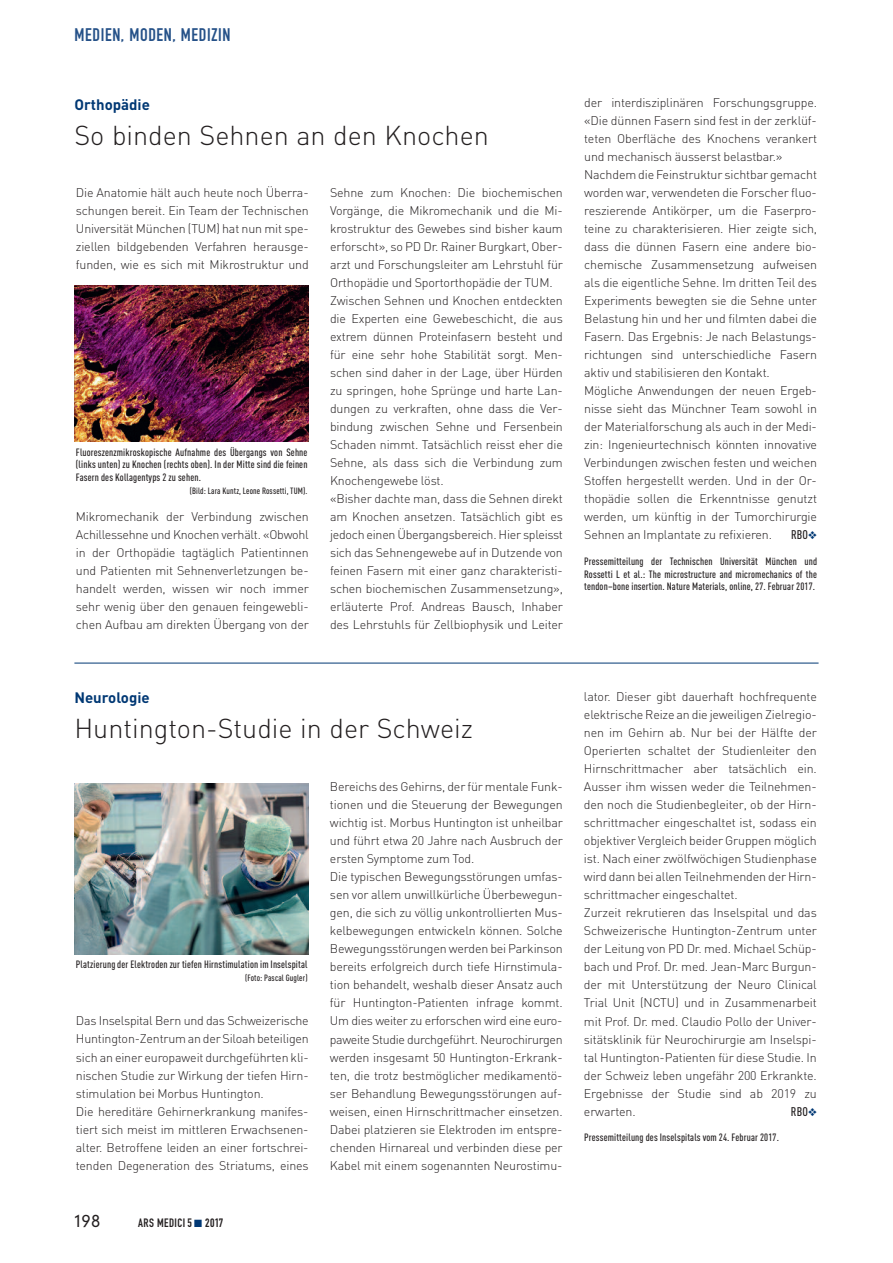
<style>
.page{position:relative;width:893px;height:1263px;background:#fff}
.page>*{position:absolute;margin:0;border:0;box-sizing:border-box;transform-origin:0 0}
.t1{font:300 27px "DIN";color:#231f20}
.t2{font:18px "DIN Engschrift";letter-spacing:.035em;color:#255188}
.t3{font:300 16.5px "DIN Neuzeit Grotesk";color:#231f20}
.t4{font:700 15px "DIN";color:#013874}
.t5{font:300 12.45px/18px "DIN";letter-spacing:-.01em;color:#231f20}
.t6{font:500 12.45px "DIN Cond";letter-spacing:.01em;color:#231f20}
.t7{font:12px "DIN Engschrift";letter-spacing:.035em;color:#231f20}
.t8{font:500 10.5px/12.8px "DIN Cond";letter-spacing:.015em;color:#231f20;text-align:justify}
.t9{font:500 9px "DIN Cond";letter-spacing:.015em;color:#231f20}
.s1{color:#013874}
</style>
<div class="page">
<hr style="left:74px;top:663px;width:745px;height:1px;background:#013874">
<img style="left:74px;top:286px;width:235px;height:156px">
<img style="left:74px;top:784px;width:235px;height:170px">
<h2 class="t2" style="left:74px;top:28px;width:158px">MEDIEN, MODEN, MEDIZIN</h2>
<p class="t4" style="left:74px;top:96px;width:77px">Orthopädie</p>
<h1 class="t1" style="left:74px;top:120px;width:416px">So binden Sehnen an den Knochen</h1>
<p class="t5" style="left:76px;top:184px;width:234px;text-align:justify">Die Anatomie hält auch heute noch Überra&shy;schungen bereit. Ein Team der Technischen Universität München (TUM) hat nun mit spe&shy;ziellen bildgebenden Verfahren herausge&shy;funden, wie es sich mit Mikrostruktur und</p>
<p class="t8" style="left:76px;top:446px;width:233px">Fluoreszenzmikroskopische Aufnahme des Übergangs von Sehne (links unten) zu Knochen (rechts oben). In der Mitte sind die feinen Fasern des Kollagentyps 2 zu sehen.</p>
<p class="t9" style="left:190px;top:487px;width:119px">(Bild: Lara Kuntz, Leone Rossetti, TUM).</p>
<p class="t5" style="left:76px;top:508px;width:234px;text-align:justify">Mikromechanik der Verbindung zwischen Achillessehne und Knochen verhält. «Obwohl in der Orthopädie tagtäglich Patientinnen und Patienten mit Sehnenverletzungen be&shy;handelt werden, wissen wir noch immer sehr wenig über den genauen feingewebli&shy;chen Aufbau am direkten Übergang von der</p>
<p class="t5" style="left:330px;top:184px;width:234px">Sehne zum Knochen: Die biochemischen Vorgänge, die Mikromechanik und die Mi&shy;krostruktur des Gewebes sind bisher kaum erforscht», so PD Dr. Rainer Burgkart, Ober&shy;arzt und Forschungsleiter am Lehrstuhl für Orthopädie und Sportorthopädie der TUM.<br>Zwischen Sehnen und Knochen entdeckten die Experten eine Gewebeschicht, die aus extrem dünnen Proteinfasern besteht und für eine sehr hohe Stabilität sorgt. Men&shy;schen sind daher in der Lage, über Hürden zu springen, hohe Sprünge und harte Lan&shy;dungen zu verkraften, ohne dass die Ver&shy;bindung zwischen Sehne und Fersenbein Schaden nimmt. Tatsächlich reisst eher die Sehne, als dass sich die Verbindung zum Knochengewebe löst.<br>«Bisher dachte man, dass die Sehnen direkt am Knochen ansetzen. Tatsächlich gibt es jedoch einen Übergangsbereich. Hier spleisst sich das Sehnengewebe auf in Dutzende von feinen Fasern mit einer ganz charakteristi&shy;schen biochemischen Zusammensetzung», erläuterte Prof. Andreas Bausch, Inhaber des Lehrstuhls für Zellbiophysik und Leiter</p>
<p class="t5" style="left:584px;top:94px;width:234px">der interdisziplinären Forschungsgruppe. «Die dünnen Fasern sind fest in der zerklüf&shy;teten Oberfläche des Knochens verankert und mechanisch äusserst belastbar.» Nachdem die Feinstruktur sichtbar gemacht worden war, verwendeten die Forscher fluo&shy;reszierende Antikörper, um die Faserpro&shy;teine zu charakterisieren. Hier zeigte sich, dass die dünnen Fasern eine andere bio&shy;chemische Zusammensetzung aufweisen als die eigentliche Sehne. Im dritten Teil des Experiments bewegten sie die Sehne unter Belastung hin und her und filmten dabei die Fasern. Das Ergebnis: Je nach Belastungs&shy;richtungen sind unterschiedliche Fasern aktiv und stabilisieren den Kontakt.<br>Mögliche Anwendungen der neuen Ergeb&shy;nisse sieht das Münchner Team sowohl in der Materialforschung als auch in der Medi&shy;zin: Ingenieurtechnisch könnten innovative Verbindungen zwischen festen und weichen Stoffen hergestellt werden. Und in der Or&shy;thopädie sollen die Erkenntnisse genutzt werden, um künftig in der Tumorchirurgie Sehnen an Implantate zu refixieren.</p>
<p class="t6" style="left:791px;top:530px;width:28px">RBO<span class="s1">❖</span></p>
<p class="t8" style="left:584px;top:556px;width:234px">Pressemitteilung der Technischen Universität München und Rossetti L et al.: The microstructure and micromechanics of the tendon–bone insertion. Nature Materials, online, 27. Februar 2017.</p>
<p class="t4" style="left:74px;top:689px;width:77px">Neurologie</p>
<h1 class="t1" style="left:74px;top:713px;width:400px">Huntington-Studie in der Schweiz</h1>
<p class="t8" style="left:76px;top:959px;width:233px">Platzierung der Elektroden zur tiefen Hirnstimulation im Inselspital</p>
<p class="t9" style="left:245px;top:974px;width:64px">(Foto: Pascal Gugler)</p>
<p class="t5" style="left:76px;top:1012px;width:234px">Das Inselspital Bern und das Schweizerische Huntington-Zentrum an der Siloah beteiligen sich an einer europaweit durchgeführten kli&shy;nischen Studie zur Wirkung der tiefen Hirn&shy;stimulation bei Morbus Huntington.<br>Die hereditäre Gehirnerkrankung manifes&shy;tiert sich meist im mittleren Erwachsenen&shy;alter. Betroffene leiden an einer fortschrei&shy;tenden Degeneration des Striatums, eines</p>
<h3 class="t3" style="left:74px;top:1214px;width:27px">198</h3>
<p class="t7" style="left:138px;top:1218px;width:87px">ARS MEDICI5 <span class="s1">■</span> 2017</p>
<p class="t5" style="left:330px;top:778px;width:235px">Bereichs des Gehirns, der für mentale Funk&shy;tionen und die Steuerung der Bewegungen wichtig ist. Morbus Huntington ist unheilbar und führt etwa 20 Jahre nach Ausbruch der ersten Symptome zum Tod.<br>Die typischen Bewegungsstörungen umfas&shy;sen vor allem unwillkürliche Überbewegun&shy;gen, die sich zu völlig unkontrollierten Mus&shy;kelbewegungen entwickeln können. Solche Bewegungsstörungen werden bei Parkinson bereits erfolgreich durch tiefe Hirnstimula&shy;tion behandelt, weshalb dieser Ansatz auch für Huntington-Patienten infrage kommt.<br>Um dies weiter zu erforschen wird eine euro&shy;paweite Studie durchgeführt. Neurochirurgen werden insgesamt 50 Huntington-Erkrank&shy;ten, die trotz bestmöglicher medikamentö&shy;ser Behandlung Bewegungsstörungen auf&shy;weisen, einen Hirnschrittmacher einsetzen.<br>Dabei platzieren sie Elektroden im entspre&shy;chenden Hirnareal und verbinden diese per Kabel mit einem sogenannten Neurostimu-</p>
<p class="t5" style="left:584px;top:688px;width:234px">lator. Dieser gibt dauerhaft hochfrequente elektrische Reize an die jeweiligen Zielregio&shy;nen im Gehirn ab. Nur bei der Hälfte der Operierten schaltet der Studienleiter den Hirnschrittmacher aber tatsächlich ein.<br>Ausser ihm wissen weder die Teilnehmen&shy;den noch die Studienbegleiter, ob der Hirn&shy;schrittmacher eingeschaltet ist, sodass ein objektiver Vergleich beider Gruppen möglich ist. Nach einer zwölfwöchigen Studienphase wird dann bei allen Teilnehmenden der Hirn&shy;schrittmacher eingeschaltet.<br>Zurzeit rekrutieren das Inselspital und das Schweizerische Huntington-Zentrum unter der Leitung von PD Dr. med. Michael Schüp&shy;bach und Prof. Dr. med. Jean-Marc Burgun&shy;der mit Unterstützung der Neuro Clinical Trial Unit (NCTU) und in Zusammenarbeit mit Prof. Dr. med. Claudio Pollo der Univer&shy;sitätsklinik für Neurochirurgie am Inselspi&shy;tal Huntington-Patienten für diese Studie. In der Schweiz leben ungefähr 200 Erkrankte.<br>Ergebnisse der Studie sind ab 2019 zu erwarten.</p>
<p class="t6" style="left:791px;top:1107px;width:28px">RBO<span class="s1">❖</span></p>
<p class="t8" style="left:584px;top:1132px;width:196px">Pressemitteilung des Inselspitals vom 24. Februar 2017.</p>
</div>
